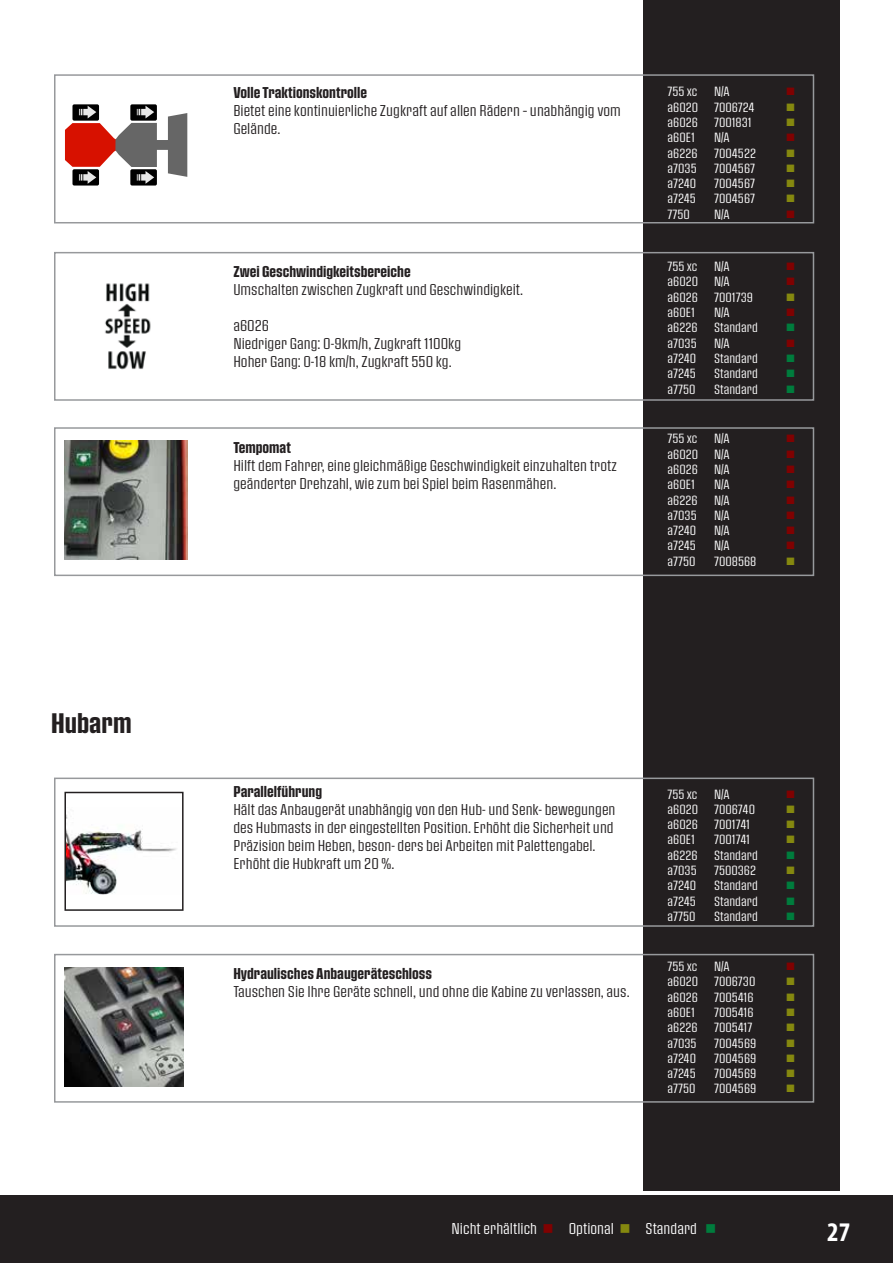
<style>
.page{position:relative;width:893px;height:1263px;background:#fff}
.page>*{position:absolute;margin:0;border:0;box-sizing:border-box;transform-origin:0 0}
.t1{font:27px "Pressio No.44";color:#231f20}
.t2{font:700 condensed 27px "Myriad Pro";color:#fff}
.t3{font:15px/18px "Pressio No.41";color:#231f20}
.t4{font:15px "Pressio No.44";color:#231f20}
.t5{font:15px "Pressio No.41";color:#fff}
.t6{font:12.75px "Pressio No.41";color:#fff}
.t7{font:12.75px "Wingdings";color:#85880f}
.t8{font:12.75px "Wingdings";color:#800101}
.t9{font:12.75px "Wingdings";color:#007c3d}
.s1{color:#800101}
.s2{color:#85880f}
.s3{color:#007c3d}
</style>
<div class="page">
<div style="left:0;top:1196px;width:893px;height:67px;background:#231f20"></div>
<div style="left:130px;top:169px;width:27px;height:17px;background:#000;border-radius:2px"></div>
<div style="left:72px;top:104px;width:27px;height:17px;background:#000;border-radius:2px"></div>
<div style="left:130px;top:104px;width:27px;height:17px;background:#000;border-radius:2px"></div>
<div style="left:72px;top:169px;width:27px;height:17px;background:#000;border-radius:2px"></div>
<svg style="left:65px;top:106px;width:122px;height:78px"></svg>
<img style="left:64px;top:440px;width:123px;height:119px">
<img style="left:105px;top:283px;width:46px;height:87px">
<div style="left:643px;top:0;width:197px;height:1190px;background:#231f20"></div>
<div style="left:54px;top:74px;width:760px;height:149px;border:2px solid #97999c"></div>
<div style="left:54px;top:252px;width:760px;height:149px;border:2px solid #97999c"></div>
<div style="left:54px;top:427px;width:760px;height:149px;border:2px solid #97999c"></div>
<img style="left:67px;top:817px;width:110px;height:78px">
<div style="left:64px;top:792px;width:120px;height:119px;border:2px solid #231f20"></div>
<div style="left:54px;top:777px;width:760px;height:150px;border:2px solid #97999c"></div>
<img style="left:64px;top:967px;width:120px;height:119px">
<div style="left:54px;top:954px;width:760px;height:149px;border:2px solid #97999c"></div>
<h1 class="t1" style="left:51px;top:707px;width:82px">Hubarm</h1>
<p class="t4" style="left:233px;top:84px;width:135px">Volle Traktionskontrolle</p>
<p class="t3" style="left:233px;top:101px;width:389px">Bietet eine kontinuierliche Zugkraft auf allen Rädern – unabhängig vom<br>Gelände.</p>
<p class="t4" style="left:233px;top:263px;width:179px">Zwei Geschwindigkeitsbereiche</p>
<p class="t3" style="left:233px;top:280px;width:291px">Umschalten zwischen Zugkraft und Geschwindigkeit.</p>
<p class="t3" style="left:233px;top:316px;width:229px">a6026<br>Niedriger Gang: 0-9km/h, Zugkraft 1100kg<br>Hoher Gang: 0-18 km/h, Zugkraft 550 kg.</p>
<p class="t4" style="left:233px;top:439px;width:59px">Tempomat</p>
<p class="t3" style="left:233px;top:456px;width:385px">Hilft dem Fahrer, eine gleichmäßige Geschwindigkeit einzuhalten trotz geänderter Drehzahl, wie zum bei Spiel beim Rasenmähen.</p>
<p class="t6" style="left:667px;top:84px;width:31px">755 xc</p>
<p class="t6" style="left:714px;top:84px;width:17px">N/A</p>
<p class="t8" style="left:786px;top:85px;width:11px">■</p>
<p class="t6" style="left:667px;top:100px;width:89px">a6020 7006724</p>
<p class="t7" style="left:786px;top:100px;width:11px">■</p>
<p class="t6" style="left:667px;top:115px;width:32px">a6026</p>
<p class="t6" style="left:714px;top:115px;width:39px">7001831</p>
<p class="t7" style="left:786px;top:115px;width:11px">■</p>
<p class="t6" style="left:667px;top:130px;width:29px">a60E1</p>
<p class="t6" style="left:714px;top:130px;width:17px">N/A</p>
<p class="t8" style="left:786px;top:131px;width:11px">■</p>
<p class="t6" style="left:667px;top:146px;width:32px">a6226</p>
<p class="t6" style="left:714px;top:146px;width:44px">7004522</p>
<p class="t7" style="left:786px;top:146px;width:11px">■</p>
<p class="t6" style="left:667px;top:161px;width:31px">a7035</p>
<p class="t6" style="left:714px;top:161px;width:43px">7004567</p>
<p class="t7" style="left:786px;top:161px;width:11px">■</p>
<p class="t6" style="left:667px;top:176px;width:30px">a7240</p>
<p class="t6" style="left:714px;top:176px;width:43px">7004567</p>
<p class="t7" style="left:786px;top:177px;width:11px">■</p>
<p class="t6" style="left:667px;top:192px;width:30px">a7245</p>
<p class="t6" style="left:714px;top:192px;width:43px">7004567</p>
<p class="t7" style="left:786px;top:192px;width:11px">■</p>
<p class="t6" style="left:667px;top:207px;width:24px">7750</p>
<p class="t6" style="left:714px;top:207px;width:17px">N/A</p>
<p class="t8" style="left:786px;top:207px;width:11px">■</p>
<p class="t6" style="left:667px;top:259px;width:31px">755 xc</p>
<p class="t6" style="left:714px;top:259px;width:17px">N/A</p>
<p class="t8" style="left:786px;top:260px;width:11px">■</p>
<p class="t6" style="left:667px;top:275px;width:64px">a6020 N/A</p>
<p class="t8" style="left:786px;top:275px;width:11px">■</p>
<p class="t6" style="left:667px;top:290px;width:32px">a6026</p>
<p class="t6" style="left:714px;top:290px;width:40px">7001739</p>
<p class="t7" style="left:786px;top:290px;width:11px">■</p>
<p class="t6" style="left:667px;top:305px;width:29px">a60E1</p>
<p class="t6" style="left:714px;top:305px;width:17px">N/A</p>
<p class="t8" style="left:786px;top:306px;width:11px">■</p>
<p class="t6" style="left:667px;top:320px;width:32px">a6226</p>
<p class="t6" style="left:714px;top:320px;width:45px">Standard</p>
<p class="t9" style="left:786px;top:321px;width:11px">■</p>
<p class="t6" style="left:667px;top:336px;width:31px">a7035</p>
<p class="t6" style="left:714px;top:336px;width:17px">N/A</p>
<p class="t8" style="left:786px;top:336px;width:11px">■</p>
<p class="t6" style="left:667px;top:351px;width:30px">a7240</p>
<p class="t6" style="left:714px;top:351px;width:45px">Standard</p>
<p class="t9" style="left:786px;top:351px;width:11px">■</p>
<p class="t6" style="left:667px;top:366px;width:30px">a7245</p>
<p class="t6" style="left:714px;top:366px;width:45px">Standard</p>
<p class="t9" style="left:786px;top:367px;width:11px">■</p>
<p class="t6" style="left:667px;top:382px;width:30px">a7750</p>
<p class="t6" style="left:714px;top:382px;width:45px">Standard</p>
<p class="t9" style="left:786px;top:382px;width:11px">■</p>
<p class="t6" style="left:667px;top:431px;width:31px">755 xc</p>
<p class="t6" style="left:714px;top:431px;width:17px">N/A</p>
<p class="t8" style="left:786px;top:432px;width:11px">■</p>
<p class="t6" style="left:667px;top:447px;width:64px">a6020 N/A</p>
<p class="t8" style="left:786px;top:447px;width:11px">■</p>
<p class="t6" style="left:667px;top:462px;width:32px">a6026</p>
<p class="t6" style="left:714px;top:462px;width:17px">N/A</p>
<p class="t8" style="left:786px;top:462px;width:11px">■</p>
<p class="t6" style="left:667px;top:477px;width:29px">a60E1</p>
<p class="t6" style="left:714px;top:477px;width:17px">N/A</p>
<p class="t8" style="left:786px;top:478px;width:11px">■</p>
<p class="t6" style="left:667px;top:493px;width:32px">a6226</p>
<p class="t6" style="left:714px;top:493px;width:17px">N/A</p>
<p class="t8" style="left:786px;top:493px;width:11px">■</p>
<p class="t6" style="left:667px;top:508px;width:31px">a7035</p>
<p class="t6" style="left:714px;top:508px;width:17px">N/A</p>
<p class="t8" style="left:786px;top:508px;width:11px">■</p>
<p class="t6" style="left:667px;top:523px;width:30px">a7240</p>
<p class="t6" style="left:714px;top:523px;width:17px">N/A</p>
<p class="t8" style="left:786px;top:524px;width:11px">■</p>
<p class="t6" style="left:667px;top:539px;width:30px">a7245</p>
<p class="t6" style="left:714px;top:539px;width:17px">N/A</p>
<p class="t8" style="left:786px;top:539px;width:11px">■</p>
<p class="t6" style="left:667px;top:554px;width:30px">a7750</p>
<p class="t6" style="left:714px;top:554px;width:44px">7008568</p>
<p class="t7" style="left:786px;top:554px;width:11px">■</p>
<p class="t4" style="left:233px;top:783px;width:90px">Parallelführung</p>
<p class="t3" style="left:233px;top:800px;width:384px">Hält das Anbaugerät unabhängig von den Hub- und Senk- bewegungen des Hubmasts in der eingestellten Position. Erhöht die Sicherheit und Präzision beim Heben, beson- ders bei Arbeiten mit Palettengabel.<br>Erhöht die Hubkraft um 20 %.</p>
<p class="t4" style="left:233px;top:965px;width:200px">Hydraulisches Anbaugeräteschloss</p>
<p class="t3" style="left:233px;top:982px;width:398px">Tauschen Sie Ihre Geräte schnell, und ohne die Kabine zu verlassen, aus.</p>
<p class="t6" style="left:667px;top:787px;width:31px">755 xc</p>
<p class="t6" style="left:714px;top:787px;width:17px">N/A</p>
<p class="t8" style="left:786px;top:787px;width:11px">■</p>
<p class="t6" style="left:667px;top:802px;width:89px">a6020 7006740</p>
<p class="t7" style="left:786px;top:802px;width:11px">■</p>
<p class="t6" style="left:667px;top:817px;width:32px">a6026</p>
<p class="t6" style="left:714px;top:817px;width:37px">7001741</p>
<p class="t7" style="left:786px;top:818px;width:11px">■</p>
<p class="t6" style="left:667px;top:832px;width:29px">a60E1</p>
<p class="t6" style="left:714px;top:832px;width:37px">7001741</p>
<p class="t7" style="left:786px;top:833px;width:11px">■</p>
<p class="t6" style="left:667px;top:848px;width:32px">a6226</p>
<p class="t6" style="left:714px;top:848px;width:45px">Standard</p>
<p class="t9" style="left:786px;top:848px;width:11px">■</p>
<p class="t6" style="left:667px;top:863px;width:31px">a7035</p>
<p class="t6" style="left:714px;top:863px;width:44px">7500362</p>
<p class="t7" style="left:786px;top:863px;width:11px">■</p>
<p class="t6" style="left:667px;top:878px;width:30px">a7240</p>
<p class="t6" style="left:714px;top:878px;width:45px">Standard</p>
<p class="t9" style="left:786px;top:879px;width:11px">■</p>
<p class="t6" style="left:667px;top:894px;width:30px">a7245</p>
<p class="t6" style="left:714px;top:894px;width:45px">Standard</p>
<p class="t9" style="left:786px;top:894px;width:11px">■</p>
<p class="t6" style="left:667px;top:909px;width:30px">a7750</p>
<p class="t6" style="left:714px;top:909px;width:45px">Standard</p>
<p class="t9" style="left:786px;top:909px;width:11px">■</p>
<p class="t6" style="left:667px;top:959px;width:31px">755 xc</p>
<p class="t6" style="left:714px;top:959px;width:17px">N/A</p>
<p class="t8" style="left:786px;top:959px;width:11px">■</p>
<p class="t6" style="left:667px;top:974px;width:89px">a6020 7006730</p>
<p class="t7" style="left:786px;top:975px;width:11px">■</p>
<p class="t6" style="left:667px;top:990px;width:32px">a6026</p>
<p class="t6" style="left:714px;top:990px;width:41px">7005416</p>
<p class="t7" style="left:786px;top:990px;width:11px">■</p>
<p class="t6" style="left:667px;top:1005px;width:29px">a60E1</p>
<p class="t6" style="left:714px;top:1005px;width:41px">7005416</p>
<p class="t7" style="left:786px;top:1005px;width:11px">■</p>
<p class="t6" style="left:667px;top:1020px;width:32px">a6226</p>
<p class="t6" style="left:714px;top:1020px;width:40px">7005417</p>
<p class="t7" style="left:786px;top:1021px;width:11px">■</p>
<p class="t6" style="left:667px;top:1036px;width:31px">a7035</p>
<p class="t6" style="left:714px;top:1036px;width:44px">7004569</p>
<p class="t7" style="left:786px;top:1036px;width:11px">■</p>
<p class="t6" style="left:667px;top:1051px;width:30px">a7240</p>
<p class="t6" style="left:714px;top:1051px;width:44px">7004569</p>
<p class="t7" style="left:786px;top:1051px;width:11px">■</p>
<p class="t6" style="left:667px;top:1066px;width:30px">a7245</p>
<p class="t6" style="left:714px;top:1066px;width:44px">7004569</p>
<p class="t7" style="left:786px;top:1067px;width:11px">■</p>
<p class="t6" style="left:667px;top:1081px;width:30px">a7750</p>
<p class="t6" style="left:714px;top:1081px;width:44px">7004569</p>
<p class="t7" style="left:786px;top:1082px;width:11px">■</p>
<p class="t5" style="left:452px;top:1220px;width:266px">Nicht erhältlich <span class="s1">■</span> Optional <span class="s2">■</span> Standard <span class="s3">■</span></p>
<h1 class="t2" style="left:827px;top:1215px;width:25px">27</h1>
</div>
